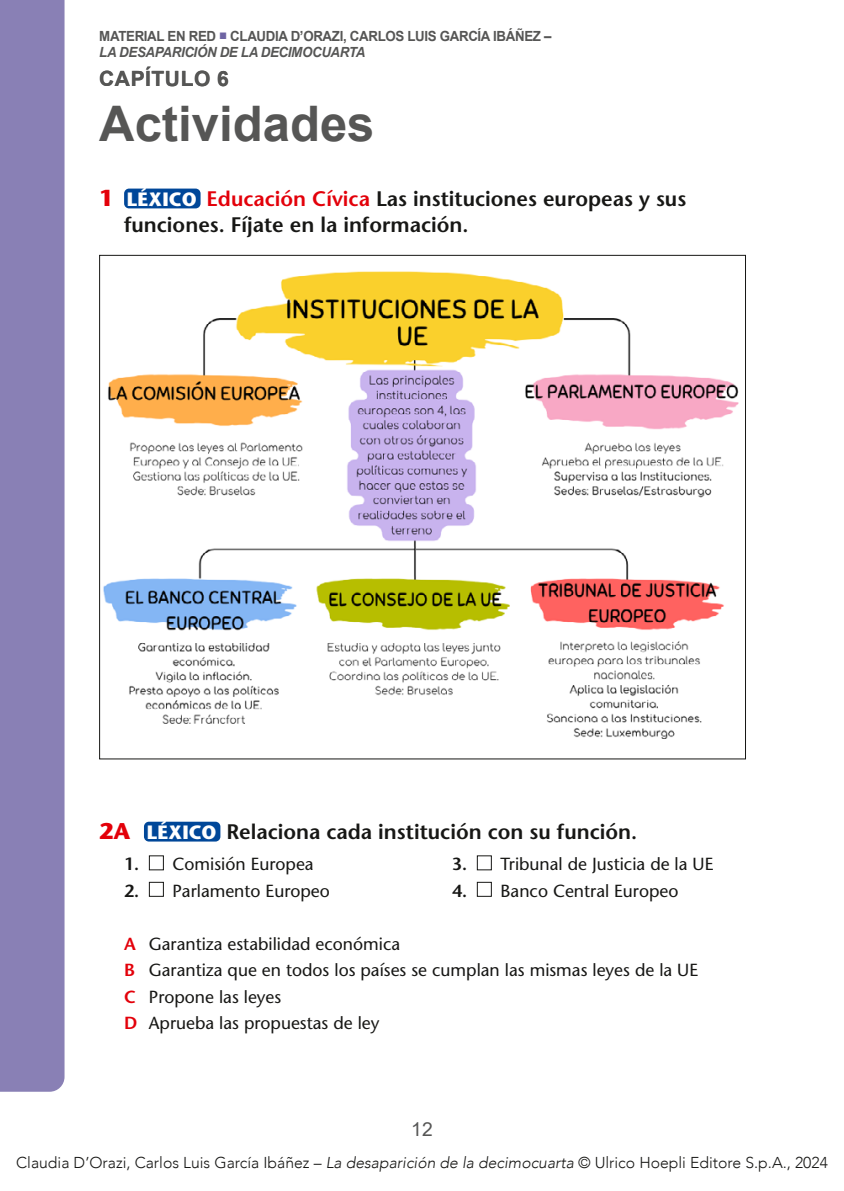
<style>
.page{position:relative;width:844px;height:1191px;background:#fff}
.page>*{position:absolute;margin:0;border:0;box-sizing:border-box;transform-origin:0 0}
.t1{font:700 49px "Arial";color:#565655}
.t2{font:600 21px/26.2px "Stone Sans Std";color:#171715}
.t3{font:700 21px "Arial";letter-spacing:.025em;color:#565655}
.t4{font:19.25px "Arial";color:#565655}
.t5{font:500 17.5px/26.4px "Stone Sans Std";color:#171715}
.t6{font:300 15.75px "Avenir";color:#171715}
.t7{font:700 14px/15.8px "Arial";letter-spacing:-.025em;color:#565655;scale:.95 1}
.s1{color:#6e64a3}
.s2{font-style:italic}
.s3{font-weight:700;font-size:22.75px;color:#e3000a}
.s4{font-weight:700;font-size:19.25px;color:#fff}
.s5{color:#e3000a}
.s6{font-weight:600}
.s7{font-weight:600;color:#e3000a}
</style>
<div class="page">
<div style="left:0;top:0;width:64px;height:1091px;background:#8980b5"></div>
<div style="left:124px;top:189px;width:76px;height:19px;background:#004799;border-radius:5px"></div>
<div style="left:144px;top:821px;width:76px;height:20px;background:#004799;border-radius:5px"></div>
<div style="left:149px;top:855px;width:15px;height:15px;border:1px solid #171715"></div>
<div style="left:149px;top:882px;width:15px;height:14px;border:1px solid #171715"></div>
<div style="left:477px;top:882px;width:14px;height:14px;border:1px solid #171715"></div>
<img style="left:103px;top:271px;width:636px;height:468px">
<p class="t7" style="left:99px;top:28px;width:477px">MATERIAL EN RED <span class="s1">■</span> CLAUDIA D’ORAZI, CARLOS LUIS GARCÍA IBÁÑEZ –<br><span class="s2">LA DESAPARICIÓN DE LA DECIMOCUARTA</span></p>
<p class="t3" style="left:99px;top:65px;width:131px">CAPÍTULO 6</p>
<h1 class="t1" style="left:99px;top:92px;width:277px">Actividades</h1>
<p class="t2" style="left:124px;top:185px;width:563px;text-indent:-25px"><span class="s3">1</span> <span class="s4">LÉXICO</span> <span class="s5">Educación Cívica</span> Las instituciones europeas y sus funciones. Fíjate en la información.</p>
<p class="t2" style="left:99px;top:818px;width:539px"><span class="s3">2A</span> <span class="s4">LÉXICO</span> Relaciona cada institución con su función.</p>
<p class="t5" style="left:124px;top:851px;width:191px"><span class="s6">1.</span> Comisión Europea</p>
<p class="t5" style="left:124px;top:877px;width:207px"><span class="s6">2.</span> Parlamento Europeo</p>
<p class="t5" style="left:452px;top:851px;width:263px"><span class="s6">3.</span> Tribunal de Justicia de la UE</p>
<p class="t5" style="left:452px;top:877px;width:228px"><span class="s6">4.</span> Banco Central Europeo</p>
<p class="t5" style="left:124px;top:930px;width:575px"><span class="s7">A</span> Garantiza estabilidad económica<br><span class="s7">B</span> Garantiza que en todos los países se cumplan las mismas leyes de la UE <span class="s7">C</span> Propone las leyes<br><span class="s7">D</span> Aprueba las propuestas de ley</p>
<p class="t4" style="left:411px;top:1116px;width:23px">12</p>
<p class="t6" style="left:16px;top:1153px;width:813px">Claudia D’Orazi, Carlos Luis García Ibáñez – <span class="s2">La desaparición de la decimocuarta</span> © Ulrico Hoepli Editore S.p.A., 2024</p>
</div>
